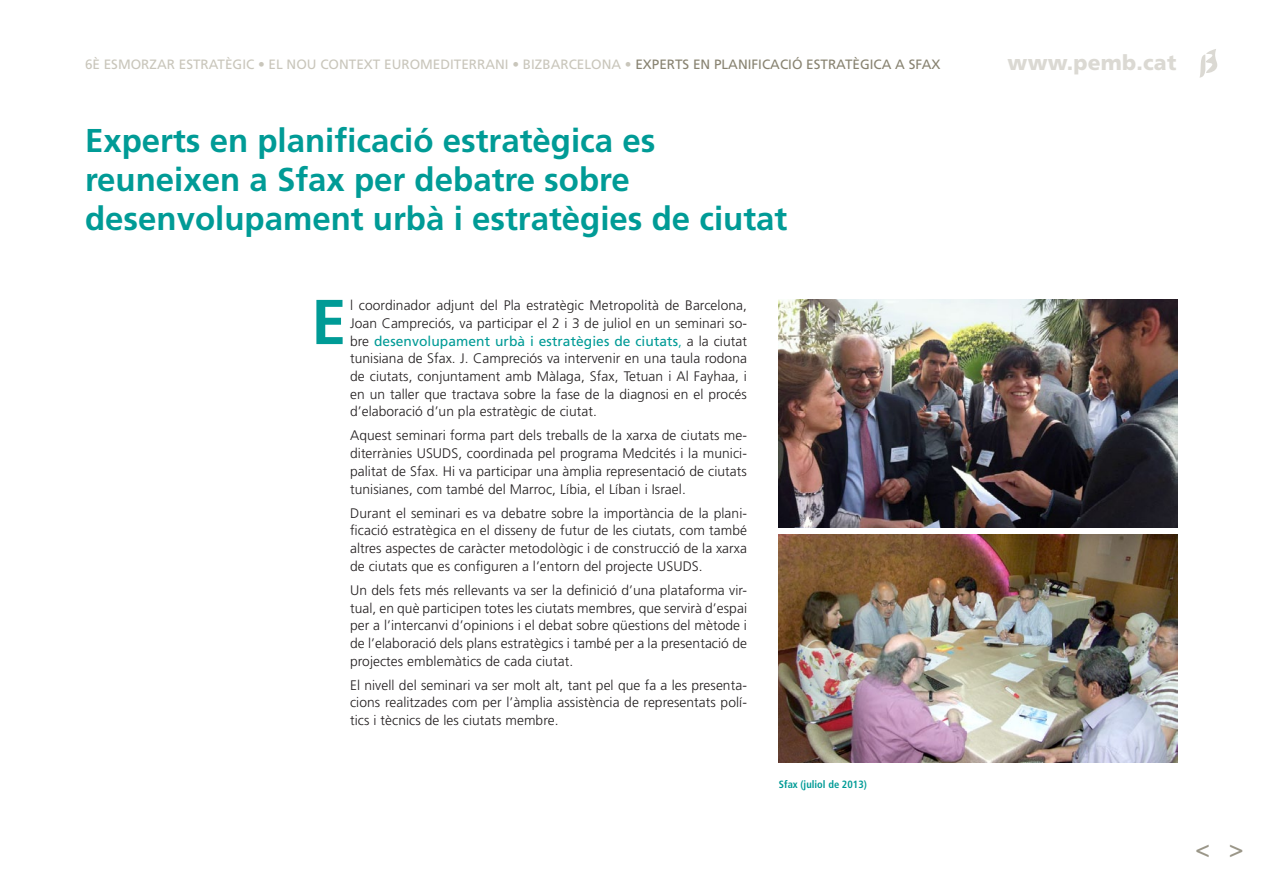
<style>
.page{position:relative;width:1263px;height:893px;background:#fff}
.page>*{position:absolute;margin:0;border:0;box-sizing:border-box;transform-origin:0 0}
._3_ENTRADETA{font:700 63.3px "Frutiger";color:#009b96}
._1_TITULO{font:700 33px/39px "Frutiger";color:#009b96}
.t1{font:24px "Frutiger";color:#9a9688}
.t2{font:900 21.15px "Frutiger";letter-spacing:.01em;color:#dbd9d3}
._4_TEXTSEGUIT{font:300 13.8px/17.7px "Frutiger";letter-spacing:.005em;color:#231f20;text-align:justify}
.PUBLI_PEUFOTO{font:13.5px "Frutiger";color:#c9c6bb}
._7_PEUFOTO{font:700 condensed 10.5px "Frutiger";color:#009b96}
.s1{color:#888371}
.s2{font-weight:400;color:#009b96}
.s3{color:#009b96}
</style>
<div class="page">
<svg style="left:1199px;top:49px;width:18px;height:29px"></svg>
<img style="left:779px;top:535px;width:399px;height:228px">
<img style="left:779px;top:300px;width:399px;height:228px">
<p class="PUBLI_PEUFOTO" style="left:85px;top:57px;width:857px">6È ESMORZAR ESTRATÈGIC • EL NOU CONTEXT EUROMEDITERRANI • BIZBARCELONA • <span class="s1">EXPERTS EN PLANIFICACIÓ ESTRATÈGICA A SFAX</span></p>
<p class="_1_TITULO" style="left:85px;top:122px;width:704px">Experts en planificació estratègica es reuneixen a Sfax per debatre sobre desenvolupament urbà i estratègies de ciutat</p>
<p class="_4_TEXTSEGUIT" style="left:350px;top:297px;width:398px">l coordinador adjunt del Pla estratègic Metropolità de Barcelona, Joan Campreciós, va participar el 2 i 3 de juliol en un seminari so&shy;bre <span class="s2">desenvolupament urbà i estratègies de ciutats</span><span class="s3">,</span> a la ciutat tunisiana de Sfax. J. Campreciós va intervenir en una taula rodona de ciutats, conjuntament amb Màlaga, Sfax, Tetuan i Al Fayhaa, i en un taller que tractava sobre la fase de la diagnosi en el procés d’elaboració d’un pla estratègic de ciutat.</p>
<p class="_4_TEXTSEGUIT" style="left:350px;top:427px;width:398px">Aquest seminari forma part dels treballs de la xarxa de ciutats me&shy;diterrànies USUDS, coordinada pel programa Medcités i la munici&shy;palitat de Sfax. Hi va participar una àmplia representació de ciutats tunisianes, com també del Marroc, Líbia, el Líban i Israel.</p>
<p class="_4_TEXTSEGUIT" style="left:350px;top:504px;width:398px">Durant el seminari es va debatre sobre la importància de la plani&shy;ficació estratègica en el disseny de futur de les ciutats, com també altres aspectes de caràcter metodològic i de construcció de la xarxa de ciutats que es configuren a l’entorn del projecte USUDS.</p>
<p class="_4_TEXTSEGUIT" style="left:350px;top:581px;width:398px">Un dels fets més rellevants va ser la definició d’una plataforma vir&shy;tual, en què participen totes les ciutats membres, que servirà d’espai per a l’intercanvi d’opinions i el debat sobre qüestions del mètode i de l’elaboració dels plans estratègics i també per a la presentació de projectes emblemàtics de cada ciutat.</p>
<p class="_4_TEXTSEGUIT" style="left:350px;top:676px;width:398px">El nivell del seminari va ser molt alt, tant pel que fa a les presenta&shy;cions realitzades com per l’àmplia assistència de representats polí&shy;tics i tècnics de les ciutats membre.</p>
<p class="_3_ENTRADETA" style="left:311px;top:285px;width:37px">E</p>
<p class="_7_PEUFOTO" style="left:779px;top:778px;width:90px">Sfax (juliol de 2013)</p>
<h3 class="t2" style="left:1007px;top:49px;width:170px">www.pemb.cat</h3>
<h3 class="t1" style="left:1195px;top:835px;width:16px">&lt;</h3>
</div>
